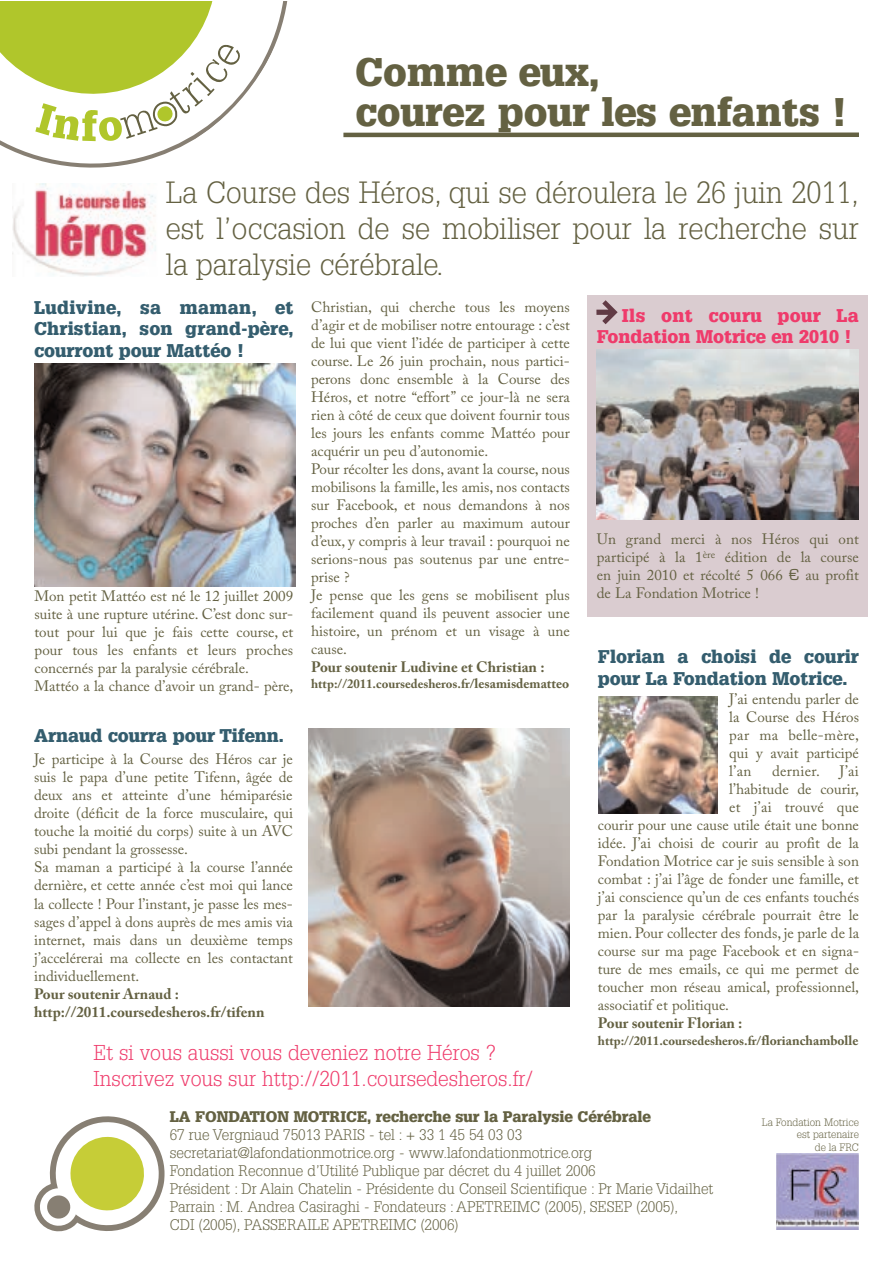
<style>
.page{position:relative;width:893px;height:1263px;background:#fff}
.page>*{position:absolute;margin:0;border:0;box-sizing:border-box;transform-origin:0 0}
.t1{font:900 39px/40.5px "Glypha";color:#646142}
.t2{font:300 30px/36px "Glypha";color:#646142;text-align:justify}
.t3{font:300 21px/25.2px "Glypha";color:#ef3b6b}
.t4{font:900 18px/21.6px "Glypha";color:#345d6e}
.t5{font:900 18px/21.6px "Glypha";color:#ef3b6b}
.t6{font:15px/18px "Adobe Caslon Pro";color:#646142}
.t7{font:300 15px/18px "Glypha";color:#646142}
.t8{font:700 15px/18px "Adobe Caslon Pro";color:#646142}
.t9{font:900 15px "Glypha";color:#646142}
.t10{font:15px "Adobe Caslon Pro";letter-spacing:.02em;color:#646142}
.t11{font:700 12.75px "Adobe Caslon Pro";color:#646142}
.t12{font:300 10.5px/12.6px "Glypha";color:#646142;text-align:right}
.s1{font-size:13.5px}
.s2{font-family:"Eurostile";font-size:16.5px}
</style>
<div class="page">
<div style="left:587px;top:295px;width:280px;height:321px;background:#daccd0"></div>
<img style="left:776px;top:1154px;width:83px;height:76px">
<svg style="left:0;top:1px;width:288px;height:167px"></svg>
<svg style="left:0;top:1px;width:241px;height:141px"></svg>
<svg style="left:34px;top:1116px;width:131px;height:116px"></svg>
<div style="left:343px;top:132px;width:516px;height:5px;background:#646142"></div>
<img style="left:598px;top:696px;width:119px;height:118px">
<img style="left:34px;top:364px;width:261px;height:222px">
<img style="left:597px;top:349px;width:262px;height:171px">
<svg style="left:596px;top:300px;width:22px;height:24px"></svg>
<img style="left:309px;top:728px;width:261px;height:279px">
<img style="left:12px;top:183px;width:144px;height:93px">
<h1 class="t1" style="left:355px;top:54px;width:493px">Comme eux,<br>courez pour les enfants !</h1>
<h2 class="t2" style="left:166px;top:177px;width:695px">La Course des Héros, qui se déroulera le 26 juin 2011, est l’occasion de se mobiliser pour la recherche sur la paralysie cérébrale.</h2>
<p class="t4" style="left:34px;top:298px;width:261px;text-align:justify">Ludivine, sa maman, et Christian, son grand-père, courront pour Mattéo !</p>
<p class="t6" style="left:35px;top:588px;width:260px">Mon petit Mattéo est né le 12 juillet 2009 suite à une rupture utérine. C’est donc sur&shy;tout pour lui que je fais cette course, et pour tous les enfants et leurs proches concernés par la paralysie cérébrale.<br>Mattéo a la chance d’avoir un grand- père,</p>
<p class="t4" style="left:34px;top:725px;width:251px">Arnaud courra pour Tifenn.</p>
<p class="t6" style="left:34px;top:752px;width:260px">Je participe à la Course des Héros car je suis le papa d’une petite Tifenn, âgée de deux ans et atteinte d’une hémiparésie droite (déficit de la force musculaire, qui touche la moitié du corps) suite à un AVC subi pendant la grossesse.<br>Sa maman a participé à la course l’année dernière, et cette année c’est moi qui lance la collecte ! Pour l’instant, je passe les mes&shy;sages d’appel à dons auprès de mes amis via internet, mais dans un deuxième temps j’accelérerai ma collecte en les contactant individuellement.</p>
<p class="t8" style="left:34px;top:986px;width:232px">Pour soutenir Arnaud : http://2011.coursedesheros.fr/tifenn</p>
<p class="t6" style="left:311px;top:299px;width:260px">Christian, qui cherche tous les moyens d’agir et de mobiliser notre entourage : c’est de lui que vient l’idée de participer à cette course. Le 26 juin prochain, nous partici&shy;perons donc ensemble à la Course des Héros, et notre “effort” ce jour-là ne sera rien à côté de ceux que doivent fournir tous les jours les enfants comme Mattéo pour acquérir un peu d’autonomie.<br>Pour récolter les dons, avant la course, nous mobilisons la famille, les amis, nos contacts sur Facebook, et nous demandons à nos proches d’en parler au maximum autour d’eux, y compris à leur travail : pourquoi ne serions-nous pas soutenus par une entre&shy;prise ?<br>Je pense que les gens se mobilisent plus facilement quand ils peuvent associer une histoire, un prénom et un visage à une cause.</p>
<p class="t8" style="left:311px;top:659px;width:235px">Pour soutenir Ludivine et Christian :</p>
<p class="t11" style="left:311px;top:679px;width:260px">http://2011.coursedesheros.fr/<span class="s1">lesamisdematteo</span></p>
<h3 class="t3" style="left:94px;top:1042px;width:441px">Et si vous aussi vous deveniez notre Héros ?<br>Inscrivez vous sur http://2011.coursedesheros.fr/</h3>
<p class="t5" style="left:597px;top:305px;width:264px;text-indent:25px">Ils ont couru pour La<br>Fondation Motrice en 2010 !</p>
<p class="t6" style="left:597px;top:531px;width:264px;text-align:justify">Un grand merci à nos Héros qui ont participé à la 1<sup>ère</sup> édition de la course en juin 2010 et récolté 5 066 <span class="s2">€</span> au profit de La Fondation Motrice !</p>
<p class="t4" style="left:598px;top:647px;width:263px">Florian a choisi de courir pour La Fondation Motrice.</p>
<p class="t6" style="left:729px;top:692px;width:131px;text-align:justify">J’ai entendu parler de la Course des Héros par ma belle-mère, qui y avait participé l’an</p>
<p class="t10" style="left:772px;top:766px;width:49px">dernier.</p>
<p class="t6" style="left:839px;top:764px;width:21px">J’ai</p>
<p class="t6" style="left:729px;top:782px;width:131px">l’habitude de courir,</p>
<p class="t10" style="left:729px;top:802px;width:131px">et j’ai trouvé que</p>
<p class="t6" style="left:598px;top:818px;width:263px">courir pour une cause utile était une bonne</p>
<p class="t6" style="left:598px;top:836px;width:263px">idée. J’ai choisi de courir au profit de la</p>
<p class="t6" style="left:598px;top:854px;width:263px">Fondation Motrice car je suis sensible à son</p>
<p class="t6" style="left:598px;top:872px;width:263px">combat : j’ai l’âge de fonder une famille, et</p>
<p class="t6" style="left:598px;top:890px;width:263px">j’ai conscience qu’un de ces enfants touchés</p>
<p class="t6" style="left:598px;top:908px;width:263px">par la paralysie cérébrale pourrait être le</p>
<p class="t6" style="left:598px;top:926px;width:263px">mien. Pour collecter des fonds, je parle de la</p>
<p class="t6" style="left:598px;top:944px;width:263px">course sur ma page Facebook et en signa-</p>
<p class="t6" style="left:598px;top:962px;width:263px">ture de mes emails, ce qui me permet de</p>
<p class="t6" style="left:598px;top:980px;width:263px">toucher mon réseau amical, professionnel,</p>
<p class="t6" style="left:598px;top:998px;width:133px">associatif et politique.</p>
<p class="t8" style="left:598px;top:1016px;width:146px">Pour soutenir Florian :</p>
<p class="t11" style="left:598px;top:1036px;width:262px">http://2011.coursedesheros.fr/<span class="s1">florianchambolle</span></p>
<p class="t9" style="left:170px;top:1111px;width:483px">LA FONDATION MOTRICE, recherche sur la Paralysie Cérébrale</p>
<p class="t7" style="left:170px;top:1127px;width:545px">67 rue Vergniaud 75013 PARIS - tel : + 33 1 45 54 03 03 secretariat@lafondationmotrice.org - www.lafondationmotrice.org<br>Fondation Reconnue d’Utilité Publique par décret du 4 juillet 2006<br>Président : Dr Alain Chatelin - Présidente du Conseil Scientifique : Pr Marie Vidailhet Parrain : M. Andrea Casiraghi - Fondateurs : APETREIMC (2005), SESEP (2005),<br>CDI (2005), PASSERAILE APETREIMC (2006)</p>
<p class="t12" style="left:762px;top:1116px;width:99px">La Fondation Motrice est partenaire<br>de la FRC</p>
</div>
